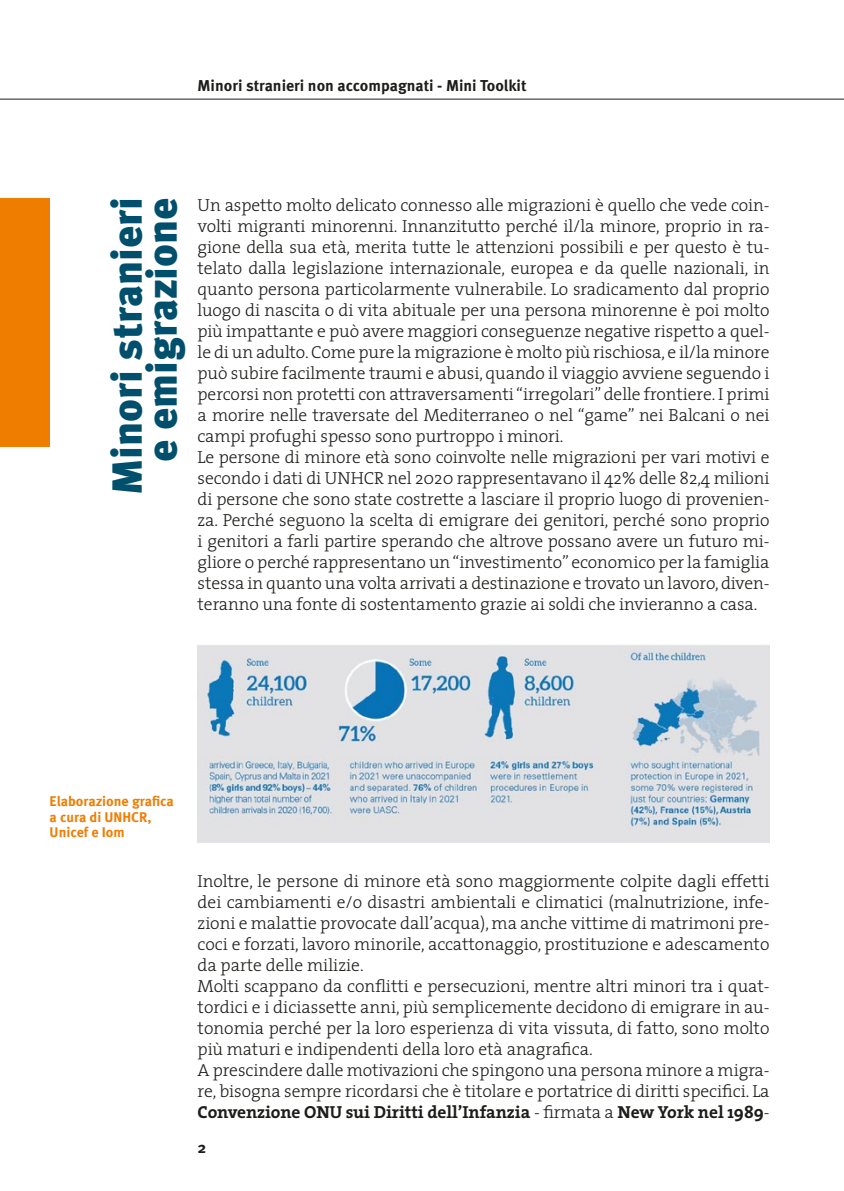
<style>
.page{position:relative;width:844px;height:1191px;background:#fff}
.page>*{position:absolute;margin:0;border:0;box-sizing:border-box;transform-origin:0 0}
.t1{font:900 42px/35px "Meta Pro";color:#004f6c;text-align:right}
.t2{font:300 17.5px/21px "The Serif";letter-spacing:-.005em;color:#1d1d1b}
.t3{font:700 15.75px "Meta Pro";color:#1d1d1b}
.t4{font:700 14px/15.8px "Meta Pro";color:#ef7d00}
.s1{font-weight:700}
</style>
<div class="page">
<hr style="left:0;top:99px;width:843px;height:1px;background:#1d1d1b">
<div style="left:0;top:198px;width:50px;height:248px;background:#ef7d00"></div>
<img style="left:197px;top:644px;width:572px;height:198px">
<p class="t3" style="left:197px;top:76px;width:330px">Minori stranieri non accompagnati - Mini Toolkit</p>
<h1 class="t1" style="left:111px;top:495px;width:299px;rotate:-90deg">Minori stranieri e emigrazione</h1>
<p class="t2" style="left:197px;top:194px;width:573px">Un aspetto molto delicato connesso alle migrazioni è quello che vede coin&shy;volti migranti minorenni. Innanzitutto perché il/la minore, proprio in ra&shy;gione della sua età, merita tutte le attenzioni possibili e per questo è tu&shy;telato dalla legislazione internazionale, europea e da quelle nazionali, in quanto persona particolarmente vulnerabile. Lo sradicamento dal proprio luogo di nascita o di vita abituale per una persona minorenne è poi molto più impattante e può avere maggiori conseguenze negative rispetto a quel&shy;le di un adulto. Come pure la migrazione è molto più rischiosa, e il/la minore può subire facilmente traumi e abusi, quando il viaggio avviene seguendo i percorsi non protetti con attraversamenti “irregolari” delle frontiere. I primi a morire nelle traversate del Mediterraneo o nel “game” nei Balcani o nei campi profughi spesso sono purtroppo i minori.<br>Le persone di minore età sono coinvolte nelle migrazioni per vari motivi e secondo i dati di UNHCR nel 2020 rappresentavano il 42% delle 82,4 milioni di persone che sono state costrette a lasciare il proprio luogo di provenien&shy;za. Perché seguono la scelta di emigrare dei genitori, perché sono proprio i genitori a farli partire sperando che altrove possano avere un futuro mi&shy;gliore o perché rappresentano un “investimento” economico per la famiglia stessa in quanto una volta arrivati a destinazione e trovato un lavoro, diven&shy;teranno una fonte di sostentamento grazie ai soldi che invieranno a casa.</p>
<p class="t4" style="left:50px;top:793px;width:126px">Elaborazione grafica a cura di UNHCR,<br>Unicef e Iom</p>
<p class="t2" style="left:197px;top:870px;width:573px">Inoltre, le persone di minore età sono maggiormente colpite dagli effetti dei cambiamenti e/o disastri ambientali e climatici (malnutrizione, infe&shy;zioni e malattie provocate dall’acqua), ma anche vittime di matrimoni pre&shy;coci e forzati, lavoro minorile, accattonaggio, prostituzione e adescamento da parte delle milizie.<br>Molti scappano da conflitti e persecuzioni, mentre altri minori tra i quat&shy;tordici e i diciassette anni, più semplicemente decidono di emigrare in au&shy;tonomia perché per la loro esperienza di vita vissuta, di fatto, sono molto più maturi e indipendenti della loro età anagrafica.<br>A prescindere dalle motivazioni che spingono una persona minore a migra&shy;re, bisogna sempre ricordarsi che è titolare e portatrice di diritti specifici. La <span class="s1">Convenzione ONU sui Diritti dell’Infanzia</span> - firmata a <span class="s1">New York nel 1989</span>-</p>
<p class="t3" style="left:197px;top:1137px;width:10px">2</p>
</div>
